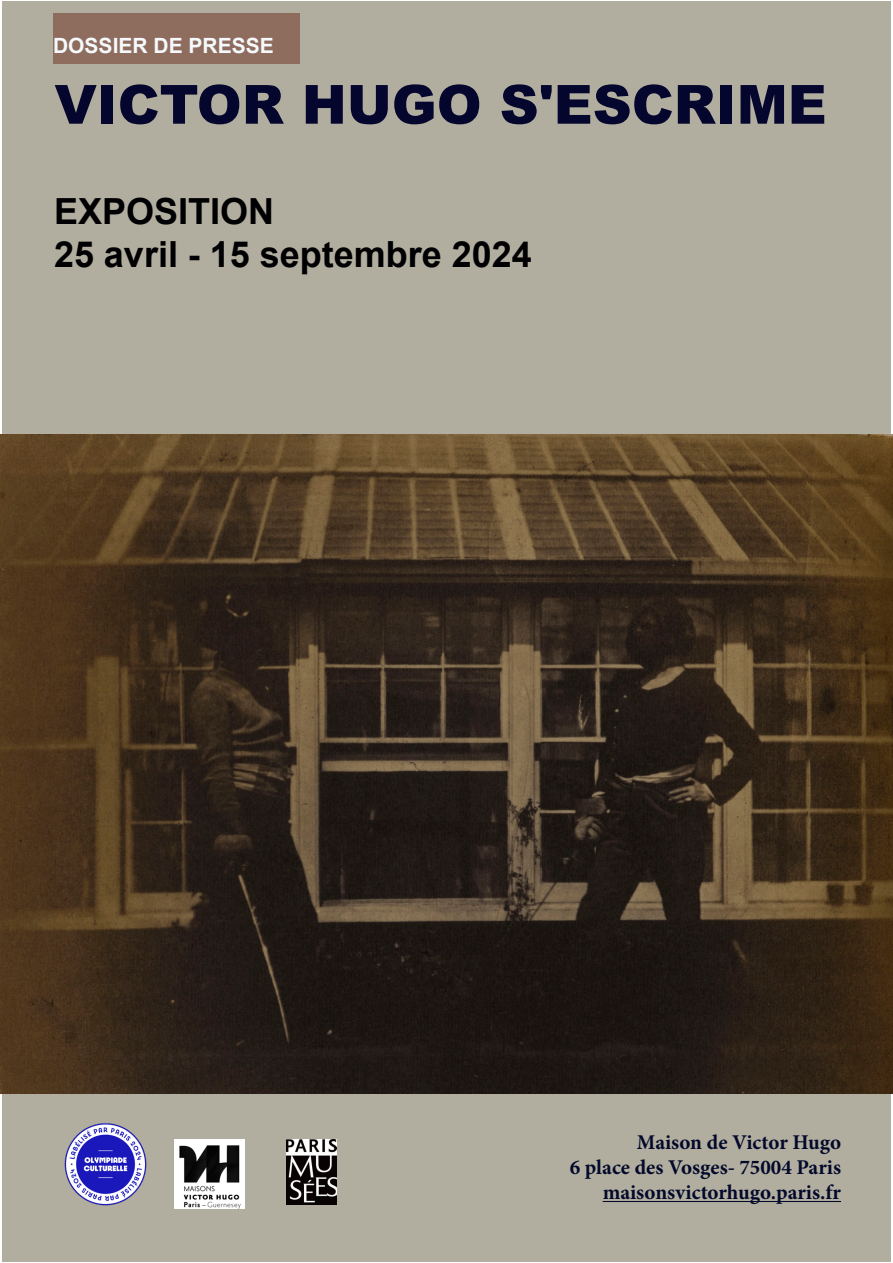
<style>
.page{position:relative;width:893px;height:1263px;background:#fff}
.page>*{position:absolute;margin:0;border:0;box-sizing:border-box;transform-origin:0 0}
.t1{font:900 54px "Arial";color:#04062d}
.t2{font:700 36px/43.2px "Arial";color:#000002}
.t3{font:700 21px/25.2px "Minion Pro";color:#03092b;text-align:right}
.t4{font:700 21px "Arial";color:#f5f9fc}
</style>
<div class="page">
<div style="left:2px;top:1px;width:889px;height:1261px;background:#b2ae9f"></div>
<div style="left:53px;top:13px;width:247px;height:51px;background:#8e6c5e"></div>
<hr style="left:603px;top:1201px;width:238px;height:1px;background:#03092b">
<img style="left:0;top:434px;width:893px;height:659px">
<img style="left:287px;top:1140px;width:50px;height:65px">
<img style="left:174px;top:1140px;width:70px;height:69px">
<img style="left:64px;top:1123px;width:83px;height:83px">
<p class="t4" style="left:53px;top:31px;width:222px">DOSSIER DE PRESSE</p>
<h1 class="t1" style="left:55px;top:65px;width:774px">VICTOR HUGO S'ESCRIME</h1>
<h2 class="t2" style="left:54px;top:190px;width:479px">EXPOSITION<br>25 avril - 15 septembre 2024</h2>
<p class="t3" style="left:570px;top:1129px;width:273px">Maison de Victor Hugo<br>6 place des Vosges- 75004 Paris maisonsvictorhugo.paris.fr</p>
</div>
